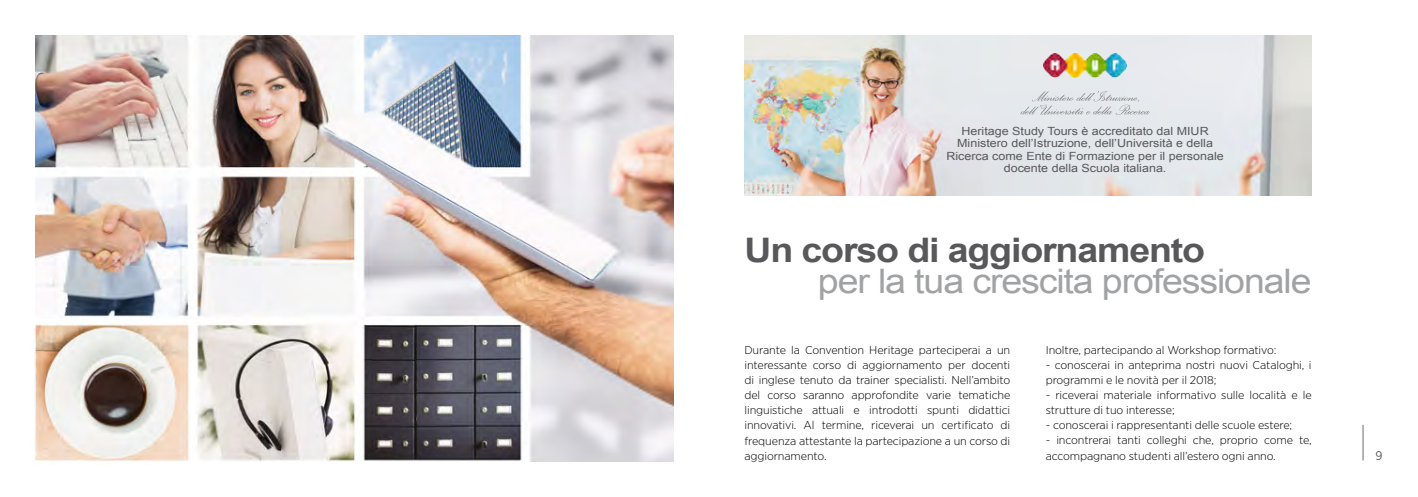
<style>
.page{position:relative;width:1418px;height:497px;background:#fff}
.page>*{position:absolute;margin:0;border:0;box-sizing:border-box;transform-origin:0 0}
.t1{font:33.75px "Arial";letter-spacing:-.03em;color:#a1a2a4;scale:1.11 1}
.t2{font:700 33.75px "Arial";letter-spacing:-.03em;color:#58585a;scale:1.11 1}
.t3{font:12.5px "Gotham Narrow";color:#58585a}
.t4{font:300 11.25px/15px "Gotham Narrow";letter-spacing:-.01em;color:#000;scale:1.11 1}
.t5{font:11.25px/12.5px "Arial";color:#58585a;text-align:center;scale:1.11 1}
</style>
<div class="page">
<hr style="left:1362px;top:424px;width:1px;height:36px;background:#87888a">
<img style="left:744px;top:35px;width:567px;height:160px">
<svg style="left:1020px;top:91px;width:129px;height:24px;background:#d9dde0"></svg>
<img style="left:1043px;top:53px;width:83px;height:24px">
<img style="left:35px;top:35px;width:638px;height:426px">
<img style="left:34px;top:319px;width:161px;height:142px">
<p class="t5" style="left:946px;top:124px;width:251px">Heritage Study Tours è accreditato dal MIUR Ministero dell’Istruzione, dell’Università e della Ricerca come Ente di Formazione per il personale docente della Scuola italiana.</p>
<h1 class="t2" style="left:744px;top:227px;width:416px">Un corso di aggiornamento</h1>
<h1 class="t1" style="left:818px;top:258px;width:446px">per la tua crescita professionale</h1>
<p class="t4" style="left:744px;top:342px;width:241px;text-align:justify">Durante la Convention Heritage parteciperai a un interessante corso di aggiornamento per docenti di inglese tenuto da trainer specialisti. Nell’ambito del corso saranno approfondite varie tematiche linguistiche attuali e introdotti spunti didattici innovativi. Al termine, riceverai un certificato di frequenza attestante la partecipazione a un corso di aggiornamento.</p>
<p class="t4" style="left:1045px;top:342px;width:209px">Inoltre, partecipando al Workshop formativo:</p>
<p class="t4" style="left:1045px;top:357px;width:241px">- conoscerai in anteprima nostri nuovi Cataloghi, i programmi e le novità per il 2018;</p>
<p class="t4" style="left:1045px;top:387px;width:241px">- riceverai materiale informativo sulle località e le strutture di tuo interesse;</p>
<p class="t4" style="left:1045px;top:417px;width:224px">- conoscerai i rappresentanti delle scuole estere;</p>
<p class="t4" style="left:1045px;top:432px;width:241px">- incontrerai tanti colleghi che, proprio come te, accompagnano studenti all’estero ogni anno.</p>
<p class="t3" style="left:1375px;top:447px;width:9px">9</p>
</div>
